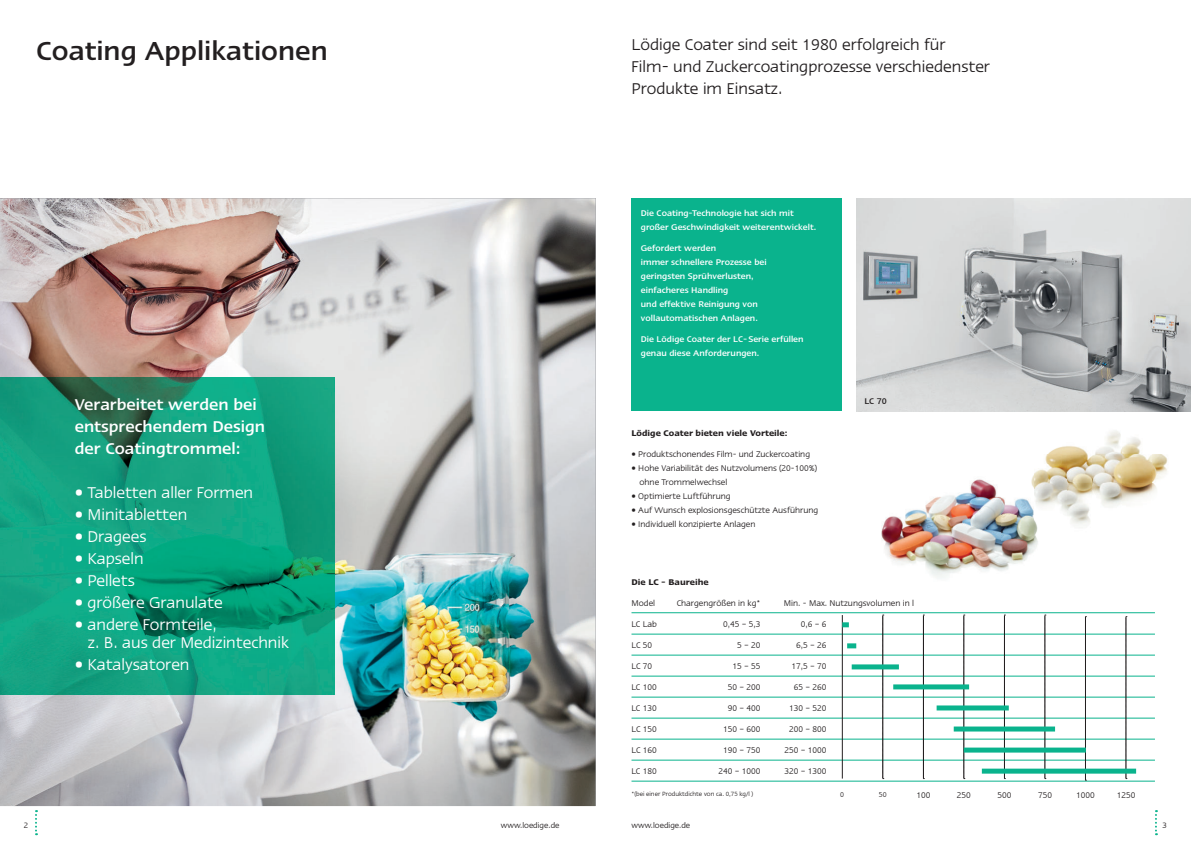
<style>
.page{position:relative;width:1191px;height:842px;background:#fff}
.page>*{position:absolute;margin:0;border:0;box-sizing:border-box;transform-origin:0 0}
.t1{font:500 30px "Linotype Ergo";color:#231f20}
.t2{font:18px/18px "Linotype Ergo";color:#fff}
.t3{font:18px/22px "Linotype Ergo";color:#231f20}
.t4{font:500 18px/22px "Linotype Ergo";color:#fff}
.t5{font:9.5px/14px "Linotype Ergo";color:#231f20}
.t6{font:500 9.5px/14px "Linotype Ergo";color:#fff}
.t7{font:600 9.5px "Linotype Ergo";color:#231f20}
.t8{font:500 9.5px "Linotype Ergo";color:#231f20}
.t9{font:9px "Linotype Ergo";color:#231f20}
.t10{font:8px "Linotype Ergo";color:#231f20}
.t11{font:7px "Linotype Ergo";color:#231f20}
</style>
<div class="page">
<svg style="left:35px;top:810px;width:2px;height:25px"></svg>
<svg style="left:1155px;top:810px;width:2px;height:25px"></svg>
<img style="left:0;top:198px;width:595px;height:608px">
<div style="left:631px;top:198px;width:211px;height:213px;background:#0ab38d"></div>
<img style="left:856px;top:198px;width:334px;height:213px">
<img style="left:0;top:377px;width:334px;height:317px">
<img style="left:881px;top:479px;width:157px;height:99px">
<hr style="left:631px;top:612px;width:524px;height:1px;background:#0ab38d">
<hr style="left:631px;top:634px;width:524px;height:1px;background:#0ab38d">
<hr style="left:631px;top:655px;width:524px;height:1px;background:#0ab38d">
<hr style="left:631px;top:676px;width:524px;height:1px;background:#0ab38d">
<hr style="left:631px;top:697px;width:524px;height:1px;background:#0ab38d">
<hr style="left:631px;top:718px;width:524px;height:1px;background:#0ab38d">
<hr style="left:631px;top:739px;width:524px;height:1px;background:#0ab38d">
<hr style="left:631px;top:760px;width:524px;height:1px;background:#0ab38d">
<hr style="left:631px;top:781px;width:524px;height:1px;background:#0ab38d">
<hr style="left:842px;top:615px;width:1px;height:163px;background:#231f20">
<svg style="left:882px;top:615px;width:2px;height:164px"></svg>
<svg style="left:923px;top:615px;width:1px;height:164px"></svg>
<svg style="left:963px;top:615px;width:2px;height:164px"></svg>
<svg style="left:1004px;top:615px;width:1px;height:164px"></svg>
<svg style="left:1044px;top:615px;width:2px;height:164px"></svg>
<svg style="left:1085px;top:616px;width:1px;height:165px"></svg>
<svg style="left:1125px;top:616px;width:2px;height:163px"></svg>
<div style="left:847px;top:643px;width:9px;height:5px;background:#0ab38d"></div>
<svg style="left:842px;top:622px;width:7px;height:5px"></svg>
<div style="left:851px;top:664px;width:48px;height:5px;background:#0ab38d"></div>
<div style="left:893px;top:684px;width:76px;height:5px;background:#0ab38d"></div>
<div style="left:936px;top:705px;width:72px;height:5px;background:#0ab38d"></div>
<div style="left:953px;top:726px;width:102px;height:5px;background:#0ab38d"></div>
<div style="left:963px;top:747px;width:122px;height:5px;background:#0ab38d"></div>
<div style="left:981px;top:769px;width:155px;height:5px;background:#0ab38d"></div>
<img style="left:1046px;top:431px;width:117px;height:24px">
<img style="left:1045px;top:455px;width:17px;height:10px">
<img style="left:1062px;top:455px;width:106px;height:28px">
<img style="left:1066px;top:483px;width:91px;height:41px">
<img style="left:1002px;top:465px;width:64px;height:75px">
<h1 class="t1" style="left:36px;top:40px;width:293px">Coating Applikationen</h1>
<h2 class="t4" style="left:75px;top:395px;width:192px">Verarbeitet werden bei entsprechendem Design der Coatingtrommel:</h2>
<h2 class="t2" style="left:75px;top:484px;width:180px">• Tabletten aller Formen</h2>
<h2 class="t2" style="left:75px;top:506px;width:114px">• Minitabletten</h2>
<h2 class="t2" style="left:75px;top:528px;width:73px">• Dragees</h2>
<h2 class="t2" style="left:75px;top:550px;width:70px">• Kapseln</h2>
<h2 class="t2" style="left:75px;top:572px;width:62px">• Pellets</h2>
<h2 class="t2" style="left:75px;top:594px;width:149px">• größere Granulate</h2>
<h2 class="t2" style="left:88px;top:616px;width:203px;text-indent:-13px">• andere Formteile,<br>z. B. aus der Medizintechnik</h2>
<h2 class="t2" style="left:75px;top:656px;width:116px">• Katalysatoren</h2>
<h2 class="t3" style="left:631px;top:34px;width:360px">Lödige Coater sind seit 1980 erfolgreich für<br>Film- und Zuckercoatingprozesse verschiedenster<br>Produkte im Einsatz.</h2>
<p class="t6" style="left:641px;top:207px;width:177px">Die Coating-Technologie hat sich mit großer Geschwindigkeit weiterentwickelt.</p>
<p class="t6" style="left:641px;top:242px;width:127px">Gefordert werden<br>immer schnellere Prozesse bei geringsten Sprühverlusten, einfacheres Handling<br>und effektive Reinigung von vollautomatischen Anlagen.</p>
<p class="t6" style="left:641px;top:333px;width:164px">Die Lödige Coater der LC- Serie erfüllen genau diese Anforderungen.</p>
<p class="t7" style="left:631px;top:428px;width:157px">Lödige Coater bieten viele Vorteile:</p>
<p class="t5" style="left:631px;top:447px;width:180px">• Produktschonendes Film- und Zuckercoating</p>
<p class="t5" style="left:639px;top:461px;width:179px;text-indent:-8px">• Hohe Variabilität des Nutzvolumens (20-100%) ohne Trommelwechsel</p>
<p class="t5" style="left:631px;top:489px;width:101px">• Optimierte Luftführung</p>
<p class="t5" style="left:631px;top:503px;width:188px">• Auf Wunsch explosionsgeschützte Ausführung</p>
<p class="t5" style="left:631px;top:517px;width:125px">• Individuell konzipierte Anlagen</p>
<p class="t8" style="left:864px;top:398px;width:24px">LC 70</p>
<p class="t7" style="left:631px;top:578px;width:79px">Die LC - Baureihe</p>
<p class="t5" style="left:631px;top:596px;width:25px">Model</p>
<p class="t5" style="left:676px;top:596px;width:85px">Chargengrößen in kg*</p>
<p class="t5" style="left:784px;top:596px;width:132px">Min. - Max. Nutzungsvolumen in l</p>
<p class="t5" style="left:631px;top:617px;width:27px">LC Lab</p>
<p class="t5" style="left:723px;top:617px;width:39px">0,45 – 5,3</p>
<p class="t5" style="left:800px;top:617px;width:27px">0,6 – 6</p>
<p class="t5" style="left:631px;top:638px;width:22px">LC 50</p>
<p class="t5" style="left:737px;top:638px;width:25px">5 – 20</p>
<p class="t5" style="left:796px;top:638px;width:32px">6,5 – 26</p>
<p class="t5" style="left:631px;top:659px;width:22px">LC 70</p>
<p class="t5" style="left:732px;top:659px;width:30px">15 – 55</p>
<p class="t5" style="left:791px;top:659px;width:37px">17,5 – 70</p>
<p class="t5" style="left:631px;top:680px;width:27px">LC 100</p>
<p class="t5" style="left:727px;top:680px;width:34px">50 – 200</p>
<p class="t5" style="left:793px;top:680px;width:34px">65 – 260</p>
<p class="t5" style="left:631px;top:701px;width:27px">LC 130</p>
<p class="t5" style="left:727px;top:701px;width:34px">90 – 400</p>
<p class="t5" style="left:789px;top:701px;width:39px">130 – 520</p>
<p class="t5" style="left:631px;top:722px;width:27px">LC 150</p>
<p class="t5" style="left:723px;top:722px;width:39px">150 – 600</p>
<p class="t5" style="left:789px;top:722px;width:39px">200 – 800</p>
<p class="t5" style="left:631px;top:743px;width:27px">LC 160</p>
<p class="t5" style="left:723px;top:743px;width:39px">190 – 750</p>
<p class="t5" style="left:784px;top:743px;width:44px">250 – 1000</p>
<p class="t5" style="left:631px;top:764px;width:27px">LC 180</p>
<p class="t5" style="left:718px;top:764px;width:44px">240 – 1000</p>
<p class="t5" style="left:784px;top:764px;width:44px">320 – 1300</p>
<p class="t11" style="left:631px;top:791px;width:123px">*(bei einer Produktdichte von ca. 0,75 kg/l )</p>
<p class="t10" style="left:840px;top:790px;width:5px">0</p>
<p class="t10" style="left:879px;top:790px;width:9px">50</p>
<p class="t5" style="left:916px;top:788px;width:16px">100</p>
<p class="t5" style="left:957px;top:788px;width:16px">250</p>
<p class="t5" style="left:997px;top:788px;width:16px">500</p>
<p class="t5" style="left:1038px;top:788px;width:16px">750</p>
<p class="t5" style="left:1076px;top:788px;width:20px">1000</p>
<p class="t5" style="left:1116px;top:788px;width:20px">1250</p>
<p class="t9" style="left:24px;top:821px;width:6px">2</p>
<p class="t9" style="left:501px;top:821px;width:60px">www.loedige.de</p>
<p class="t9" style="left:631px;top:821px;width:60px">www.loedige.de</p>
<p class="t9" style="left:1162px;top:821px;width:6px">3</p>
</div>
